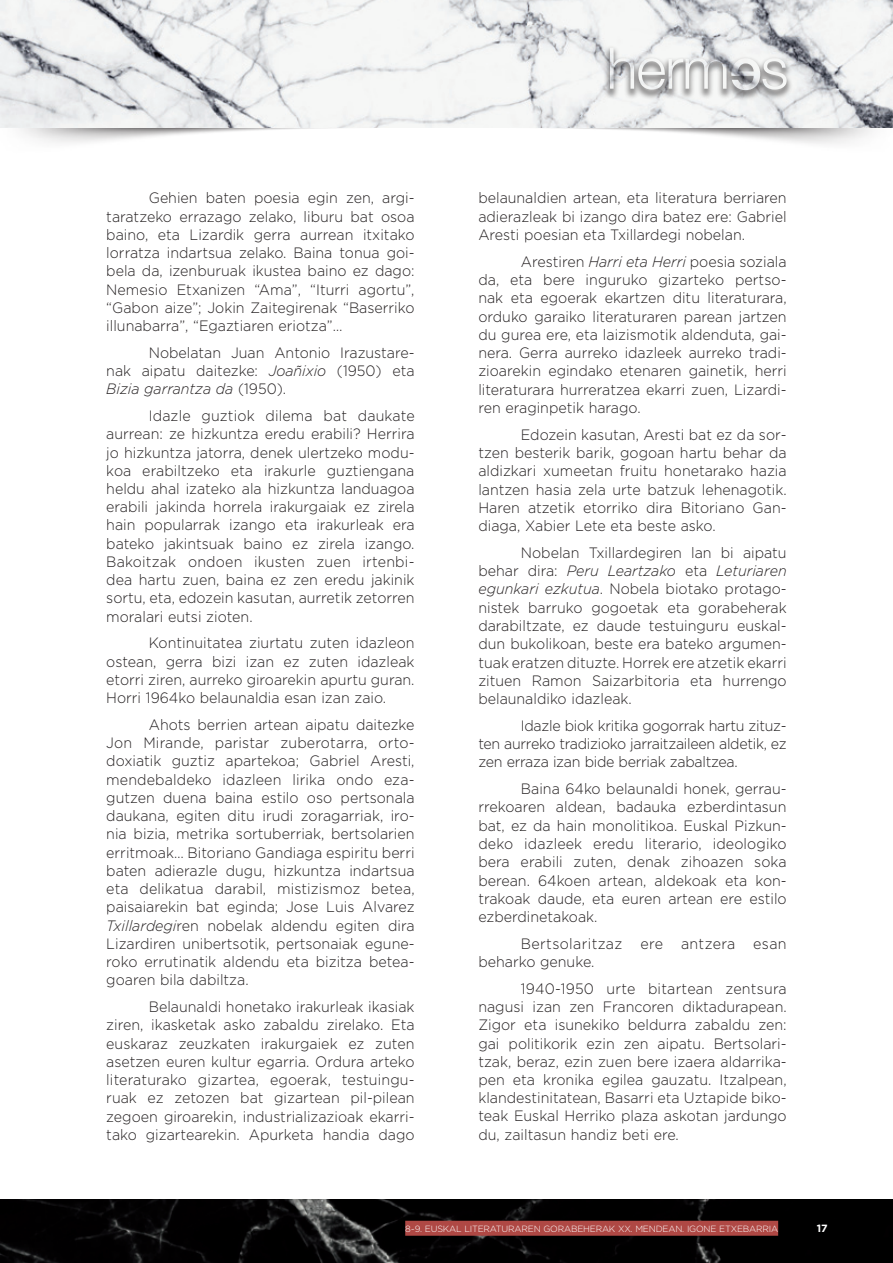
<style>
.page{position:relative;width:893px;height:1263px;background:#fff}
.page>*{position:absolute;margin:0;border:0;box-sizing:border-box;transform-origin:0 0}
.TEXTO_COMUN{font:300 15px/18.3px "Gotham";color:#231f20;text-align:justify;scale:.95 1}
.TEXTO_COMUN-2{font:300 15px/18.3px "Gotham";letter-spacing:.025em;color:#231f20;scale:.95 1}
.t1{font:700 10.5px "Gotham";color:#fff}
.ARRIBA{font:300 9px "Gotham";letter-spacing:-.02em;color:#fff}
.s1{font-style:italic}
</style>
<div class="page">
<img style="left:0;top:0;width:893px;height:128px">
<img style="left:0;top:1199px;width:893px;height:64px">
<div style="left:603px;top:45px;width:190px;height:56px;background:#231f20;opacity:.71"></div>
<svg style="left:610px;top:48px;width:177px;height:42px"></svg>
<div style="left:405px;top:1221px;width:373px;height:15px;background:#af4844"></div>
<p class="TEXTO_COMUN" style="left:106px;top:188px;width:326px;text-indent:43px">Gehien baten poesia egin zen, argi&shy;taratzeko errazago zelako, liburu bat osoa baino, eta Lizardik gerra aurrean itxitako lorratza indartsua zelako. Baina tonua goi&shy;bela da, izenburuak ikustea baino ez dago:<br>Nemesio Etxanizen “Ama”, “Iturri agortu”, “Gabon aize”; Jokin Zaitegirenak “Baserriko illunabarra”, “Egaztiaren eriotza”…</p>
<p class="TEXTO_COMUN" style="left:106px;top:343px;width:326px;text-indent:43px">Nobelatan Juan Antonio Irazustare&shy;nak aipatu daitezke: <span class="s1">Joañixio</span> (1950) eta <span class="s1">Bizia garrantza da</span> (1950).</p>
<p class="TEXTO_COMUN" style="left:106px;top:406px;width:326px;text-indent:43px">Idazle guztiok dilema bat daukate aurrean: ze hizkuntza eredu erabili? Herrira jo hizkuntza jatorra, denek ulertzeko modu&shy;koa erabiltzeko eta irakurle guztiengana heldu ahal izateko ala hizkuntza landuagoa erabili jakinda horrela irakurgaiak ez zirela hain popularrak izango eta irakurleak era bateko jakintsuak baino ez zirela izango.<br>Bakoitzak ondoen ikusten zuen irtenbi&shy;dea hartu zuen, baina ez zen eredu jakinik sortu, eta, edozein kasutan, aurretik zetorren moralari eutsi zioten.</p>
<p class="TEXTO_COMUN" style="left:106px;top:634px;width:326px;text-indent:43px">Kontinuitatea ziurtatu zuten idazleon ostean, gerra bizi izan ez zuten idazleak etorri ziren, aurreko giroarekin apurtu guran.<br>Horri 1964ko belaunaldia esan izan zaio.</p>
<p class="TEXTO_COMUN" style="left:106px;top:715px;width:326px;text-indent:43px">Ahots berrien artean aipatu daitezke Jon Mirande, paristar zuberotarra, orto&shy;doxiatik guztiz apartekoa; Gabriel Aresti, mendebaldeko idazleen lirika ondo eza&shy;gutzen duena baina estilo oso pertsonala daukana, egiten ditu irudi zoragarriak, iro&shy;nia bizia, metrika sortuberriak, bertsolarien erritmoak… Bitoriano Gandiaga espiritu berri baten adierazle dugu, hizkuntza indartsua eta delikatua darabil, mistizismoz betea, paisaiarekin bat eginda; Jose Luis Alvarez <span class="s1">Txillardegi</span>ren nobelak aldendu egiten dira Lizardiren unibertsotik, pertsonaiak egune&shy;roko errutinatik aldendu eta bizitza betea&shy;goaren bila dabiltza.</p>
<p class="TEXTO_COMUN" style="left:106px;top:997px;width:326px;text-indent:43px">Belaunaldi honetako irakurleak ikasiak ziren, ikasketak asko zabaldu zirelako. Eta euskaraz zeuzkaten irakurgaiek ez zuten asetzen euren kultur egarria. Ordura arteko literaturako gizartea, egoerak, testuingu&shy;ruak ez zetozen bat gizartean pil-pilean zegoen giroarekin, industrializazioak ekarri&shy;tako gizartearekin. Apurketa handia dago</p>
<p class="TEXTO_COMUN" style="left:478px;top:189px;width:326px">belaunaldien artean, eta literatura berriaren adierazleak bi izango dira batez ere: Gabriel Aresti poesian eta Txillardegi nobelan.</p>
<p class="TEXTO_COMUN" style="left:478px;top:252px;width:326px;text-indent:43px">Arestiren <span class="s1">Harri eta Herri</span> poesia soziala da, eta bere inguruko gizarteko pertso&shy;nak eta egoerak ekartzen ditu literaturara, orduko garaiko literaturaren parean jartzen du gurea ere, eta laizismotik aldenduta, gai&shy;nera. Gerra aurreko idazleek aurreko tradi&shy;zioarekin egindako etenaren gainetik, herri literaturara hurreratzea ekarri zuen, Lizardi&shy;ren eraginpetik harago.</p>
<p class="TEXTO_COMUN" style="left:478px;top:425px;width:326px;text-indent:43px">Edozein kasutan, Aresti bat ez da sor&shy;tzen besterik barik, gogoan hartu behar da aldizkari xumeetan fruitu honetarako hazia lantzen hasia zela urte batzuk lehenagotik.<br>Haren atzetik etorriko dira Bitoriano Gan&shy;diaga, Xabier Lete eta beste asko.</p>
<p class="TEXTO_COMUN" style="left:478px;top:543px;width:326px;text-indent:43px">Nobelan Txillardegiren lan bi aipatu behar dira: <span class="s1">Peru Leartzako</span> eta <span class="s1">Leturiaren egunkari ezkutua</span>. Nobela biotako protago&shy;nistek barruko gogoetak eta gorabeherak darabiltzate, ez daude testuinguru euskal&shy;dun bukolikoan, beste era bateko argumen&shy;tuak eratzen dituzte. Horrek ere atzetik ekarri zituen Ramon Saizarbitoria eta hurrengo belaunaldiko idazleak.</p>
<p class="TEXTO_COMUN" style="left:478px;top:716px;width:326px;text-indent:43px">Idazle biok kritika gogorrak hartu zituz&shy;ten aurreko tradizioko jarraitzaileen aldetik, ez zen erraza izan bide berriak zabaltzea.</p>
<p class="TEXTO_COMUN" style="left:478px;top:779px;width:326px;text-indent:43px">Baina 64ko belaunaldi honek, gerrau&shy;rrekoaren aldean, badauka ezberdintasun bat, ez da hain monolitikoa. Euskal Pizkun&shy;deko idazleek eredu literario, ideologiko bera erabili zuten, denak zihoazen soka berean. 64koen artean, aldekoak eta kon&shy;trakoak daude, eta euren artean ere estilo ezberdinetakoak.</p>
<p class="TEXTO_COMUN-2" style="left:478px;top:934px;width:326px;text-indent:43px">Bertsolaritzaz ere antzera esan beharko genuke.</p>
<p class="TEXTO_COMUN" style="left:478px;top:979px;width:326px;text-indent:43px">1940-1950 urte bitartean zentsura nagusi izan zen Francoren diktadurapean.<br>Zigor eta isunekiko beldurra zabaldu zen: gai politikorik ezin zen aipatu. Bertsolari&shy;tzak, beraz, ezin zuen bere izaera aldarrika&shy;pen eta kronika egilea gauzatu. Itzalpean, klandestinitatean, Basarri eta Uztapide biko&shy;teak Euskal Herriko plaza askotan jardungo du, zailtasun handiz beti ere.</p>
<p class="ARRIBA" style="left:405px;top:1223px;width:374px">8~9. EUSKAL LITERATURAREN GORABEHERAK XX. MENDEAN. IGONE ETXEBARRIA</p>
<p class="t1" style="left:817px;top:1221px;width:12px">17</p>
</div>
